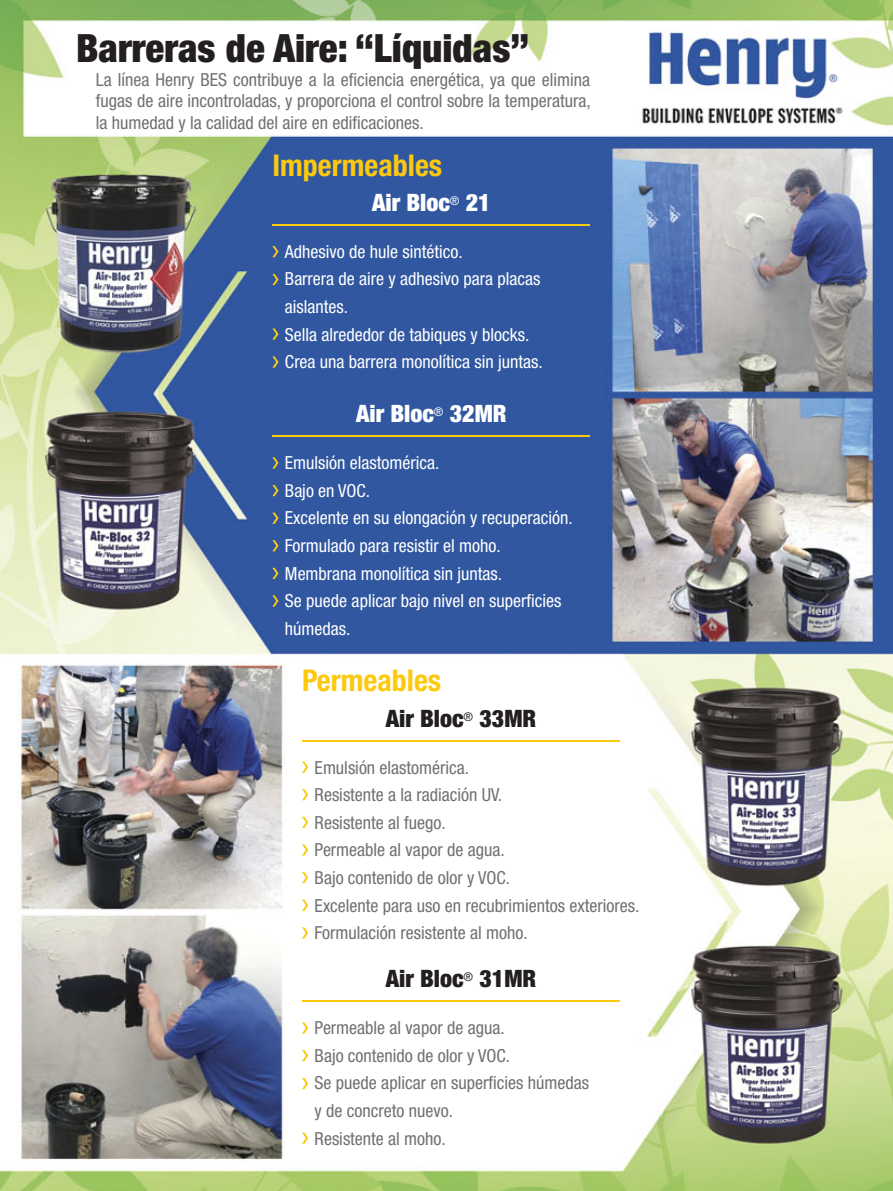
<style>
.page{position:relative;width:893px;height:1191px;background:#fff}
.page>*{position:absolute;margin:0;border:0;box-sizing:border-box;transform-origin:0 0}
.t1{font:900 condensed 39px "Helvetica Neue";color:#231f20}
.t2{font:700 condensed 30px "Helvetica Neue";color:#fdc90e}
.t3{font:900 condensed 24px "Helvetica Neue";color:#231f20}
.t4{font:900 condensed 24px "Helvetica Neue";color:#fff}
.t5{font:condensed 18px/27.6px "Helvetica Neue";color:#717074}
.t6{font:condensed 18px/27.6px "Helvetica Neue";color:#fff}
</style>
<div class="page">
<img style="left:0;top:0;width:893px;height:1191px">
<hr style="left:272px;top:224px;width:318px;height:2px;background:#fdc90e">
<svg style="left:272px;top:246px;width:7px;height:11px"></svg>
<svg style="left:272px;top:274px;width:7px;height:11px"></svg>
<svg style="left:272px;top:328px;width:7px;height:12px"></svg>
<svg style="left:272px;top:356px;width:7px;height:12px"></svg>
<hr style="left:272px;top:435px;width:318px;height:2px;background:#fdc90e">
<svg style="left:272px;top:457px;width:7px;height:11px"></svg>
<svg style="left:272px;top:485px;width:7px;height:11px"></svg>
<svg style="left:272px;top:512px;width:7px;height:12px"></svg>
<svg style="left:272px;top:540px;width:7px;height:11px"></svg>
<svg style="left:272px;top:568px;width:7px;height:11px"></svg>
<svg style="left:272px;top:595px;width:7px;height:11px"></svg>
<hr style="left:302px;top:740px;width:318px;height:1px;background:#fdc90e">
<svg style="left:302px;top:761px;width:6px;height:11px"></svg>
<svg style="left:302px;top:789px;width:6px;height:11px"></svg>
<svg style="left:302px;top:816px;width:6px;height:12px"></svg>
<svg style="left:302px;top:844px;width:6px;height:11px"></svg>
<svg style="left:302px;top:872px;width:6px;height:11px"></svg>
<svg style="left:302px;top:899px;width:6px;height:12px"></svg>
<svg style="left:302px;top:927px;width:6px;height:11px"></svg>
<hr style="left:302px;top:1000px;width:318px;height:2px;background:#fdc90e">
<svg style="left:302px;top:1022px;width:6px;height:11px"></svg>
<svg style="left:302px;top:1050px;width:6px;height:11px"></svg>
<svg style="left:302px;top:1078px;width:6px;height:11px"></svg>
<svg style="left:302px;top:1132px;width:6px;height:11px"></svg>
<h1 class="t1" style="left:76px;top:24px;width:454px">Barreras de Aire: “Líquidas”</h1>
<p class="t5" style="left:96px;top:69px;width:496px;line-height:21.6px;text-align:justify">La línea Henry BES contribuye a la eficiencia energética, ya que elimina fugas de aire incontroladas, y proporciona el control sobre la temperatura, la humedad y la calidad del aire en edificaciones.</p>
<h2 class="t2" style="left:272px;top:147px;width:171px">Impermeables</h2>
<h3 class="t4" style="left:372px;top:188px;width:120px">Air Bloc<sup>®</sup> 21</h3>
<p class="t6" style="left:285px;top:238px;width:259px">Adhesivo de hule sintético.<br>Barrera de aire y adhesivo para placas aislantes.<br>Sella alrededor de tabiques y blocks.<br>Crea una barrera monolítica sin juntas.</p>
<h3 class="t4" style="left:356px;top:399px;width:152px">Air Bloc<sup>®</sup> 32MR</h3>
<p class="t6" style="left:285px;top:449px;width:289px">Emulsión elastomérica.<br>Bajo en VOC.<br>Excelente en su elongación y recuperación.<br>Formulado para resistir el moho.<br>Membrana monolítica sin juntas.<br>Se puede aplicar bajo nivel en superficies húmedas.</p>
<h2 class="t2" style="left:302px;top:662px;width:141px">Permeables</h2>
<h3 class="t3" style="left:386px;top:703px;width:152px">Air Bloc<sup>®</sup> 33MR</h3>
<p class="t5" style="left:315px;top:753px;width:326px">Emulsión elastomérica.<br>Resistente a la radiación UV.<br>Resistente al fuego.<br>Permeable al vapor de agua.<br>Bajo contenido de olor y VOC.<br>Excelente para uso en recubrimientos exteriores.<br>Formulación resistente al moho.</p>
<h3 class="t3" style="left:386px;top:964px;width:152px">Air Bloc<sup>®</sup> 31MR</h3>
<p class="t5" style="left:315px;top:1014px;width:276px">Permeable al vapor de agua.<br>Bajo contenido de olor y VOC.<br>Se puede aplicar en superficies húmedas y de concreto nuevo.<br>Resistente al moho.</p>
</div>
